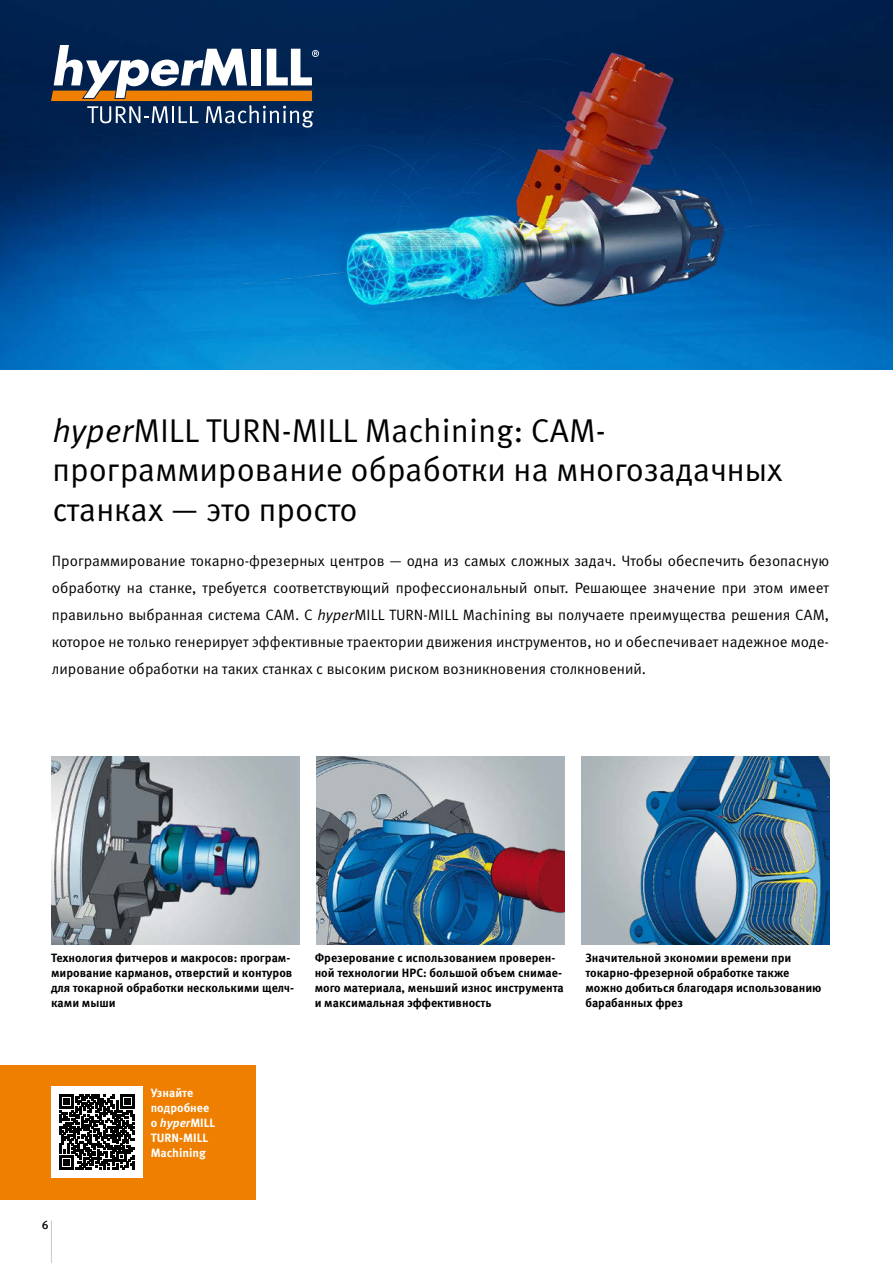
<style>
.page{position:relative;width:893px;height:1263px;background:#fff}
.page>*{position:absolute;margin:0;border:0;box-sizing:border-box;transform-origin:0 0}
.t1{font:33px/39.6px "Meta Pro";color:#000}
.t2{font:15px/27px "Meta Pro";color:#000;text-align:justify}
.t3{font:700 12px/15px "Meta Pro";color:#000}
.t4{font:700 12px/15px "Meta Pro";color:#fff}
.t5{font:500 12px "Meta Pro";color:#000}
.s1{font-style:italic}
</style>
<div class="page">
<hr style="left:51px;top:1220px;width:1px;height:43px;background:#c5c9d0">
<img style="left:581px;top:757px;width:248px;height:187px">
<img style="left:316px;top:757px;width:248px;height:187px">
<img style="left:0;top:0;width:214px;height:370px">
<img style="left:214px;top:0;width:679px;height:370px">
<svg style="left:51px;top:45px;width:268px;height:83px"></svg>
<div style="left:0;top:1065px;width:255px;height:134px;background:#ee7f00"></div>
<div style="left:51px;top:1086px;width:92px;height:91px;background:#fff"></div>
<svg style="left:59px;top:1094px;width:75px;height:75px"></svg>
<img style="left:51px;top:757px;width:243px;height:187px">
<h1 class="t1" style="left:53px;top:411px;width:732px"><span class="s1">hyper</span>MILL TURN-MILL Machining: CAM&shy;программирование обработки на многозадачных станках — это просто</h1>
<p class="t2" style="left:52px;top:548px;width:779px">Программирование токарно-фрезерных центров — одна из самых сложных задач. Чтобы обеспечить безопасную обработку на станке, требуется соответствующий профессиональный опыт. Решающее значение при этом имеет правильно выбранная система CAM. С <span class="s1">hyper</span>MILL TURN-MILL Machining вы получаете преимущества решения CAM, которое не только генерирует эффективные траектории движения инструментов, но и обеспечивает надежное моде&shy;лирование обработки на таких станках с высоким риском возникновения столкновений.</p>
<p class="t3" style="left:51px;top:950px;width:245px">Технология фитчеров и макросов: програм&shy;мирование карманов, отверстий и контуров для токарной обработки несколькими щелч&shy;ками мыши</p>
<p class="t3" style="left:315px;top:950px;width:251px">Фрезерование с использованием проверен&shy;ной технологии HPC: большой объем снимае&shy;мого материала, меньший износ инструмента и максимальная эффективность</p>
<p class="t3" style="left:585px;top:950px;width:238px">Значительной экономии времени при токарно-фрезерной обработке также можно добиться благодаря использованию барабанных фрез</p>
<p class="t5" style="left:42px;top:1217px;width:8px">6</p>
<p class="t4" style="left:151px;top:1085px;width:66px">Узнайте подробнее о <span class="s1">hyper</span>MILL<br>TURN-MILL<br>Machining</p>
</div>
